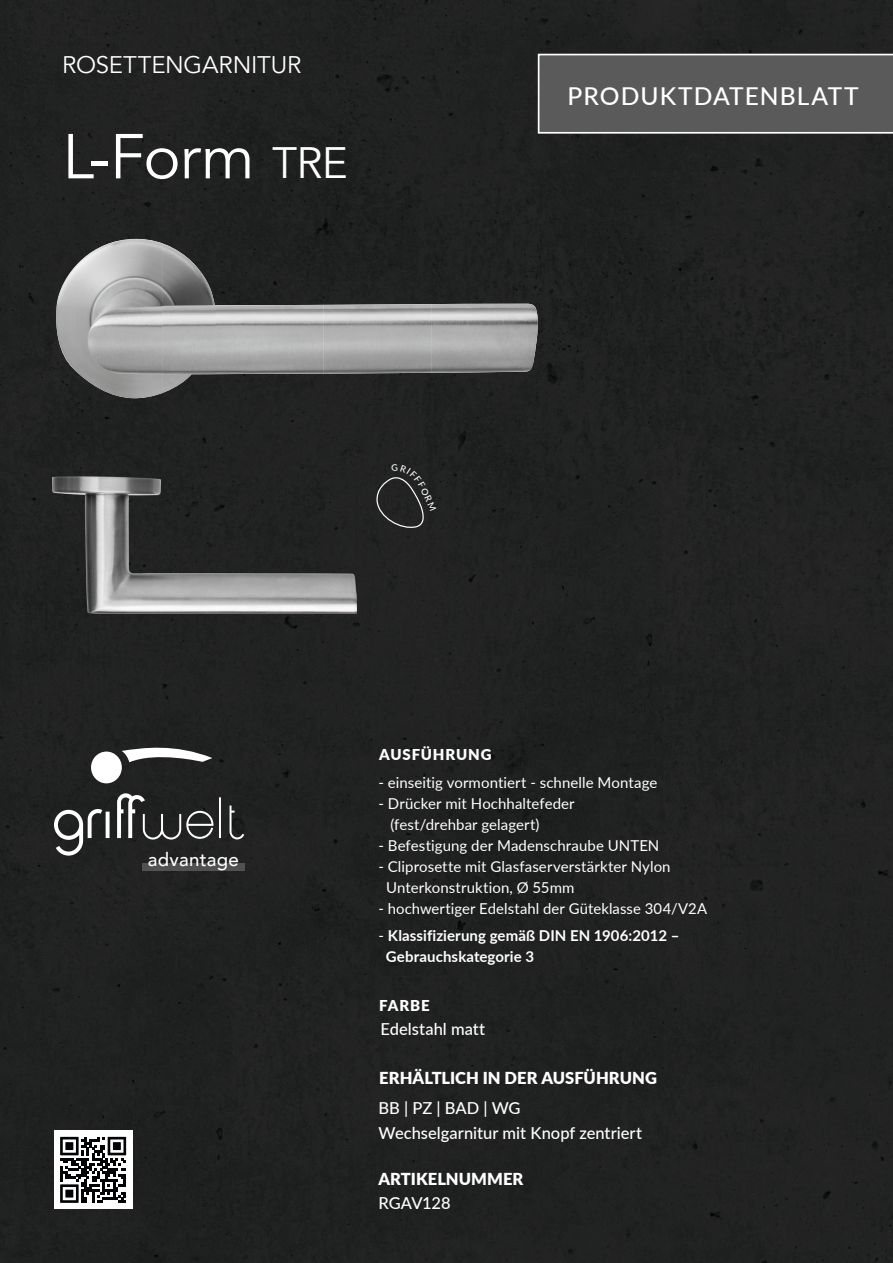
<style>
.page{position:relative;width:893px;height:1263px;background:#202121}
.page>*{position:absolute;margin:0;border:0;box-sizing:border-box;transform-origin:0 0}
.t1{font:62.7px "Avenir";color:#fff}
.t2{font:500 24.6px "Lato";letter-spacing:.045em;color:#fff}
.t3{font:24px "Avenir";letter-spacing:-.01em;color:#fff}
.t4{font:500 18.9px "Avenir";letter-spacing:.015em;color:#fff}
.t5{font:500 16.5px/25.5px "Lato";color:#fff}
.t6{font:900 16.5px "Lato";letter-spacing:.005em;color:#fff}
.t7{font:15px/21px "Lato";letter-spacing:.005em;color:#fff}
.t8{font:700 15px/21px "Lato";letter-spacing:.005em;color:#fff}
.t9{font:900 15px "Lato";letter-spacing:.06em;color:#fff}
.s1{font-size:43.95px}
.s2{font-weight:400}
</style>
<div class="page">
<div style="left:538px;top:54px;width:355px;height:80px;background:#5a5a5a"></div>
<img style="left:143px;top:863px;width:101px;height:7px">
<svg style="left:54px;top:743px;width:190px;height:113px;background:#444544"></svg>
<img style="left:56px;top:239px;width:106px;height:106px">
<img style="left:162px;top:243px;width:54px;height:150px">
<img style="left:216px;top:304px;width:322px;height:70px">
<img style="left:60px;top:345px;width:102px;height:53px">
<img style="left:52px;top:476px;width:305px;height:138px">
<div style="left:54px;top:1131px;width:78px;height:78px;background:#fff"></div>
<svg style="left:60px;top:1137px;width:66px;height:66px"></svg>
<svg style="left:376px;top:464px;width:60px;height:66px;background:#2b2c2b"></svg>
<h3 class="t3" style="left:62px;top:50px;width:241px">ROSETTENGARNITUR</h3>
<h1 class="t1" style="left:62px;top:119px;width:287px">L-Form <span class="s1">TRE</span></h1>
<h2 class="t2" style="left:568px;top:78px;width:293px">PRODUKTDATENBLATT</h2>
<p class="t4" style="left:148px;top:843px;width:92px">advantage</p>
<p class="t9" style="left:379px;top:743px;width:114px">AUSFÜHRUNG</p>
<p class="t7" style="left:378px;top:771px;width:280px">- einseitig vormontiert - schnelle Montage</p>
<p class="t7" style="left:390px;top:792px;width:186px;text-indent:-12px">- Drücker mit Hochhaltefeder (fest/drehbar gelagert)</p>
<p class="t7" style="left:378px;top:834px;width:282px">- Befestigung der Madenschraube UNTEN</p>
<p class="t7" style="left:386px;top:855px;width:286px;text-indent:-8px">- Cliprosette mit Glasfaserverstärkter Nylon<br>Unterkonstruktion, Ø 55mm</p>
<p class="t7" style="left:378px;top:897px;width:330px">- hochwertiger Edelstahl der Güteklasse 304/V2A</p>
<p class="t8" style="left:386px;top:924px;width:295px;text-indent:-7px"><span class="s2">-</span> Klassifizierung gemäß DIN EN 1906:2012 –<br>Gebrauchskategorie 3</p>
<p class="t9" style="left:379px;top:994px;width:52px">FARBE</p>
<p class="t5" style="left:380px;top:1016px;width:106px">Edelstahl matt</p>
<p class="t6" style="left:379px;top:1066px;width:279px">ERHÄLTLICH IN DER AUSFÜHRUNG</p>
<p class="t5" style="left:378px;top:1094px;width:265px">BB | PZ | BAD | WG<br>Wechselgarnitur mit Knopf zentriert</p>
<p class="t6" style="left:378px;top:1166px;width:147px">ARTIKELNUMMER</p>
<p class="t5" style="left:378px;top:1189px;width:74px">RGAV128</p>
</div>
